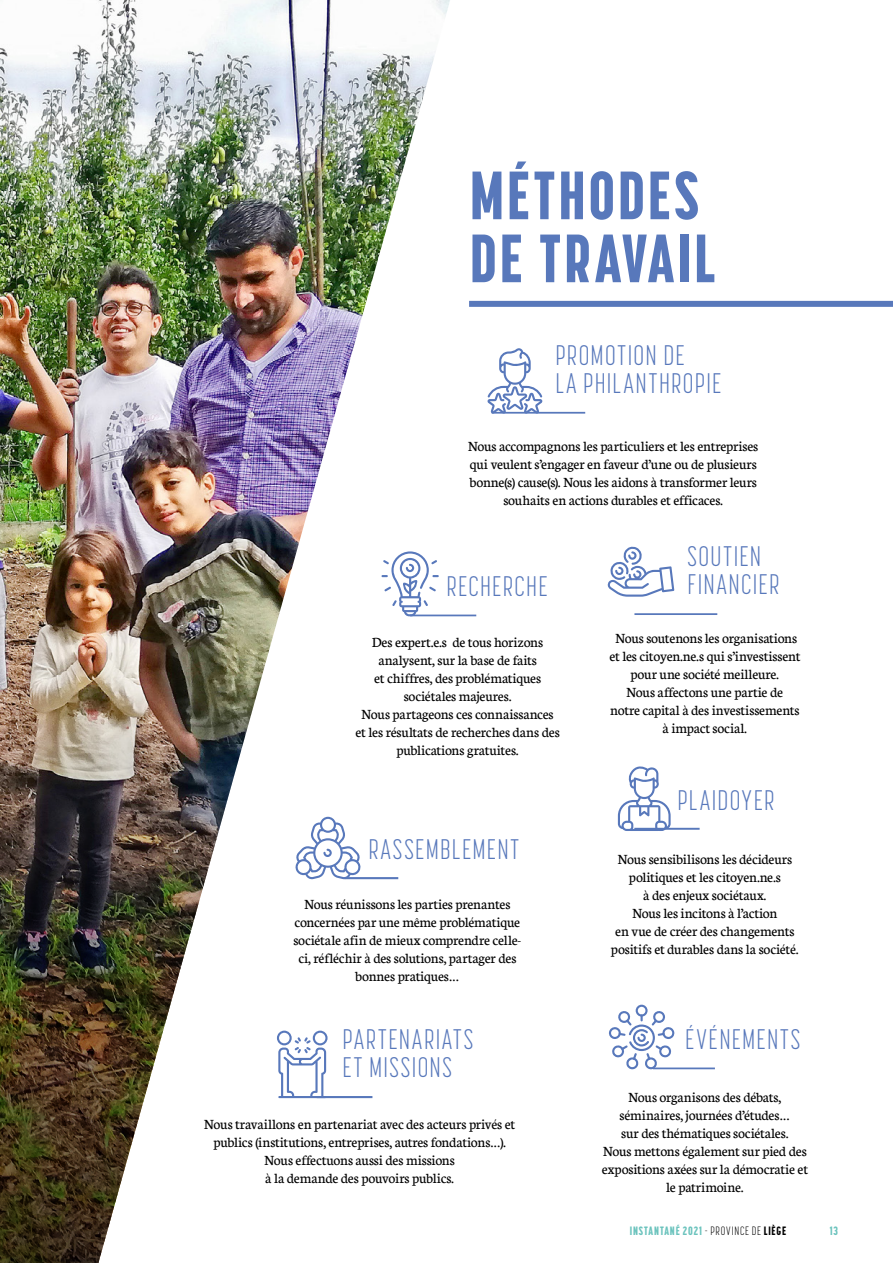
<style>
.page{position:relative;width:893px;height:1263px;background:#fff}
.page>*{position:absolute;margin:0;border:0;box-sizing:border-box;transform-origin:0 0}
.t1{font:800 67.5px/63px "Korolev Compressed";letter-spacing:.04em;color:#5878bb}
.t2{font:300 28.05px/28px "Korolev Compressed";letter-spacing:.05em;color:#5878bb}
.t3{font:15px/18px "Neuton";letter-spacing:-.015em;color:#000;text-align:center}
.t4{font:800 12px "Korolev Compressed";letter-spacing:.07em;color:#6bc3bd}
.s1{font-weight:300;color:#000}
.s2{color:#000}
</style>
<div class="page">
<img style="left:0;top:0;width:459px;height:1263px">
<hr style="left:410px;top:615px;width:66px;height:1px;background:#5878bb">
<svg style="left:381px;top:551px;width:58px;height:65px"></svg>
<hr style="left:345px;top:877px;width:53px;height:2px;background:#5878bb">
<svg style="left:295px;top:817px;width:66px;height:62px"></svg>
<hr style="left:317px;top:1096px;width:55px;height:2px;background:#5878bb">
<svg style="left:277px;top:1031px;width:51px;height:67px"></svg>
<hr style="left:634px;top:613px;width:83px;height:2px;background:#5878bb">
<svg style="left:608px;top:546px;width:66px;height:51px"></svg>
<hr style="left:634px;top:828px;width:66px;height:2px;background:#5878bb">
<svg style="left:618px;top:766px;width:53px;height:65px"></svg>
<hr style="left:492px;top:412px;width:93px;height:2px;background:#5878bb">
<svg style="left:487px;top:348px;width:55px;height:66px"></svg>
<hr style="left:653px;top:1067px;width:62px;height:2px;background:#5878bb">
<svg style="left:609px;top:1005px;width:65px;height:64px"></svg>
<div style="left:469px;top:301px;width:424px;height:6px;background:#5878bb"></div>
<h1 class="t1" style="left:470px;top:163px;width:247px">MÉTHODES<br>DE TRAVAIL</h1>
<h2 class="t2" style="left:555px;top:341px;width:167px">PROMOTION DE<br>LA PHILANTHROPIE</h2>
<p class="t3" style="left:468px;top:436px;width:292px">Nous accompagnons les particuliers et les entreprises qui veulent s’engager en faveur d’une ou de plusieurs bonne(s) cause(s). Nous les aidons à transformer leurs souhaits en actions durables et efficaces.</p>
<h2 class="t2" style="left:446px;top:572px;width:102px">RECHERCHE</h2>
<p class="t3" style="left:356px;top:632px;width:206px">Des expert.e.s de tous horizons analysent, sur la base de faits<br>et chiffres, des problématiques sociétales majeures.<br>Nous partageons ces connaissances et les résultats de recherches dans des publications gratuites.</p>
<h2 class="t2" style="left:368px;top:835px;width:153px">RASSEMBLEMENT</h2>
<p class="t3" style="left:293px;top:895px;width:230px">Nous réunissons les parties prenantes concernées par une même problématique sociétale afin de mieux comprendre celle&shy;ci, réfléchir à des solutions, partager des bonnes pratiques…</p>
<h2 class="t2" style="left:343px;top:1025px;width:132px">PARTENARIATS<br>ET MISSIONS</h2>
<p class="t3" style="left:204px;top:1114px;width:312px">Nous travaillons en partenariat avec des acteurs privés et publics (institutions, entreprises, autres fondations…).<br>Nous effectuons aussi des missions<br>à la demande des pouvoirs publics.</p>
<h2 class="t2" style="left:687px;top:542px;width:93px">SOUTIEN<br>FINANCIER</h2>
<p class="t3" style="left:609px;top:628px;width:193px">Nous soutenons les organisations et les citoyen.ne.s qui s’investissent pour une société meilleure.<br>Nous affectons une partie de<br>notre capital à des investissements à impact social.</p>
<h2 class="t2" style="left:677px;top:786px;width:99px">PLAIDOYER</h2>
<p class="t3" style="left:611px;top:850px;width:189px">Nous sensibilisons les décideurs politiques et les citoyen.ne.s<br>à des enjeux sociétaux.<br>Nous les incitons à l’action<br>en vue de créer des changements positifs et durables dans la société.</p>
<h2 class="t2" style="left:685px;top:1025px;width:117px">ÉVÉNEMENTS</h2>
<p class="t3" style="left:602px;top:1088px;width:208px">Nous organisons des débats, séminaires, journées d’études…<br>sur des thématiques sociétales.<br>Nous mettons également sur pied des expositions axées sur la démocratie et le patrimoine.</p>
<p class="t4" style="left:630px;top:1224px;width:158px">INSTANTANÉ 2021 <span class="s1">- PROVINCE DE</span> <span class="s2">LIÈGE</span></p>
<p class="t4" style="left:830px;top:1224px;width:10px">13</p>
</div>
